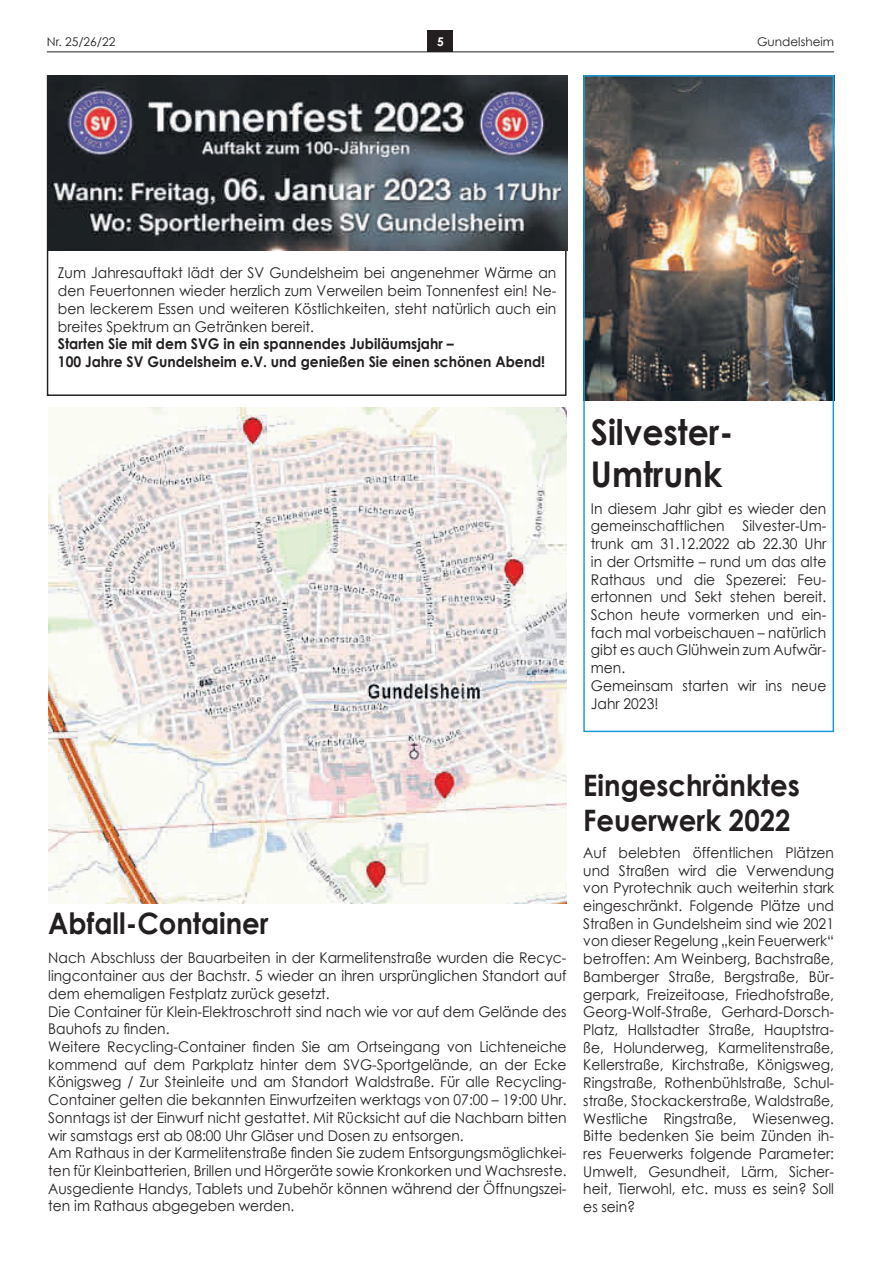
<style>
.page{position:relative;width:881px;height:1263px;background:#fff}
.page>*{position:absolute;margin:0;border:0;box-sizing:border-box;transform-origin:0 0}
.t1{font:700 35.4px/42.5px "Century Gothic";color:#231f20;scale:.93 1}
.t2{font:700 29.55px/35.4px "Century Gothic";color:#231f20;scale:.93 1}
.t3{font:14.7px/17.7px "Century Gothic";color:#231f20;scale:.94 1}
.t4{font:700 14.7px/17.7px "Century Gothic";color:#231f20;scale:.94 1}
.t5{font:12px "Century Gothic";color:#231f20}
.t6{font:700 12px "Century Gothic";color:#fff}
</style>
<div class="page">
<div style="left:427px;top:30px;width:26px;height:22px;background:#231f20"></div>
<hr style="left:47px;top:52px;width:786px;height:1px;background:#231f20">
<img style="left:48px;top:408px;width:518px;height:495px">
<img style="left:48px;top:75px;width:519px;height:175px">
<img style="left:585px;top:77px;width:246px;height:323px">
<div style="left:583px;top:75px;width:250px;height:657px;border:1px solid #189cd8"></div>
<p class="t5" style="left:47px;top:34px;width:70px">Nr. 25/26/22</p>
<p class="t6" style="left:437px;top:34px;width:8px">5</p>
<p class="t5" style="left:756px;top:34px;width:78px">Gundelsheim</p>
<p class="t3" style="left:58px;top:264px;width:531px;text-align:justify">Zum Jahresauftakt lädt der sv Gundelsheim bei angenehmer Wärme an den Feuertonnen wieder herzlich zum verweilen beim tonnenfest ein! ne&shy;ben leckerem essen und weiteren köstlichkeiten, steht natürlich auch ein breites spektrum an Getränken bereit.</p>
<p class="t4" style="left:58px;top:334px;width:519px">starten sie mit dem sVG in ein spannendes Jubiläumsjahr –<br>100 Jahre sV Gundelsheim e.V. und genießen sie einen schönen abend!</p>
<h1 class="t1" style="left:590px;top:409px;width:155px">silvester&shy;umtrunk</h1>
<p class="t3" style="left:590px;top:499px;width:252px">in diesem Jahr gibt es wieder den gemeinschaftlichen silvester-Um&shy;trunk am 31.12.2022 ab 22.30 Uhr in der Ortsmitte – rund um das alte rathaus und die spezerei: Feu&shy;ertonnen und sekt stehen bereit. schon heute vormerken und ein&shy;fach mal vorbeischauen – natürlich gibt es auch Glühwein zum aufwär&shy;men.<br>Gemeinsam starten wir ins neue<br>Jahr 2023!</p>
<h2 class="t2" style="left:48px;top:904px;width:238px">abfall-container</h2>
<p class="t3" style="left:48px;top:949px;width:552px">nach abschluss der Bauarbeiten in der karmelitenstraße wurden die recyc&shy;lingcontainer aus der Bachstr. 5 wieder an ihren ursprünglichen standort auf dem ehemaligen Festplatz zurück gesetzt.<br>die container für klein-elektroschrott sind nach wie vor auf dem Gelände des Bauhofs zu finden.<br>Weitere Recycling-Container finden Sie am Ortseingang von Lichteneiche kommend auf dem Parkplatz hinter dem SVG-Sportgelände, an der Ecke königsweg / Zur steinleite und am standort Waldstraße. Für alle recycling-Container gelten die bekannten Einwurfzeiten werktags von 07:00 – 19:00 Uhr. sonntags ist der einwurf nicht gestattet. mit rücksicht auf die nachbarn bitten wir samstags erst ab 08:00 Uhr Gläser und dosen zu entsorgen.<br>Am Rathaus in der Karmelitenstraße finden Sie zudem Entsorgungsmöglichkei&shy;ten für kleinbatterien, Brillen und hörgeräte sowie kronkorken und Wachsreste. ausgediente handys, tablets und Zubehör können während der Öffnungszei&shy;ten im rathaus abgegeben werden.</p>
<h2 class="t2" style="left:583px;top:766px;width:234px">Eingeschränktes<br>Feuerwerk 2022</h2>
<p class="t3" style="left:583px;top:843px;width:268px;text-align:justify">Auf belebten öffentlichen Plätzen und straßen wird die verwendung von Pyrotechnik auch weiterhin stark eingeschränkt. Folgende Plätze und straßen in Gundelsheim sind wie 2021 von dieser regelung „kein Feuerwerk“ betroffen: am Weinberg, Bachstraße, Bamberger straße, Bergstraße, Bür&shy;gerpark, Freizeitoase, Friedhofstraße, Georg-Wolf-straße, Gerhard-dorsch-Platz, Hallstadter Straße, Hauptstra&shy;ße, holunderweg, karmelitenstraße, kellerstraße, kirchstraße, königsweg, ringstraße, rothenbühlstraße, schul&shy;straße, stockackerstraße, Waldstraße, Westliche ringstraße, Wiesenweg.<br>Bitte bedenken sie beim Zünden ih&shy;res Feuerwerks folgende Parameter:<br>Umwelt, Gesundheit, lärm, sicher&shy;heit, tierwohl, etc. muss es sein? soll es sein?</p>
</div>
